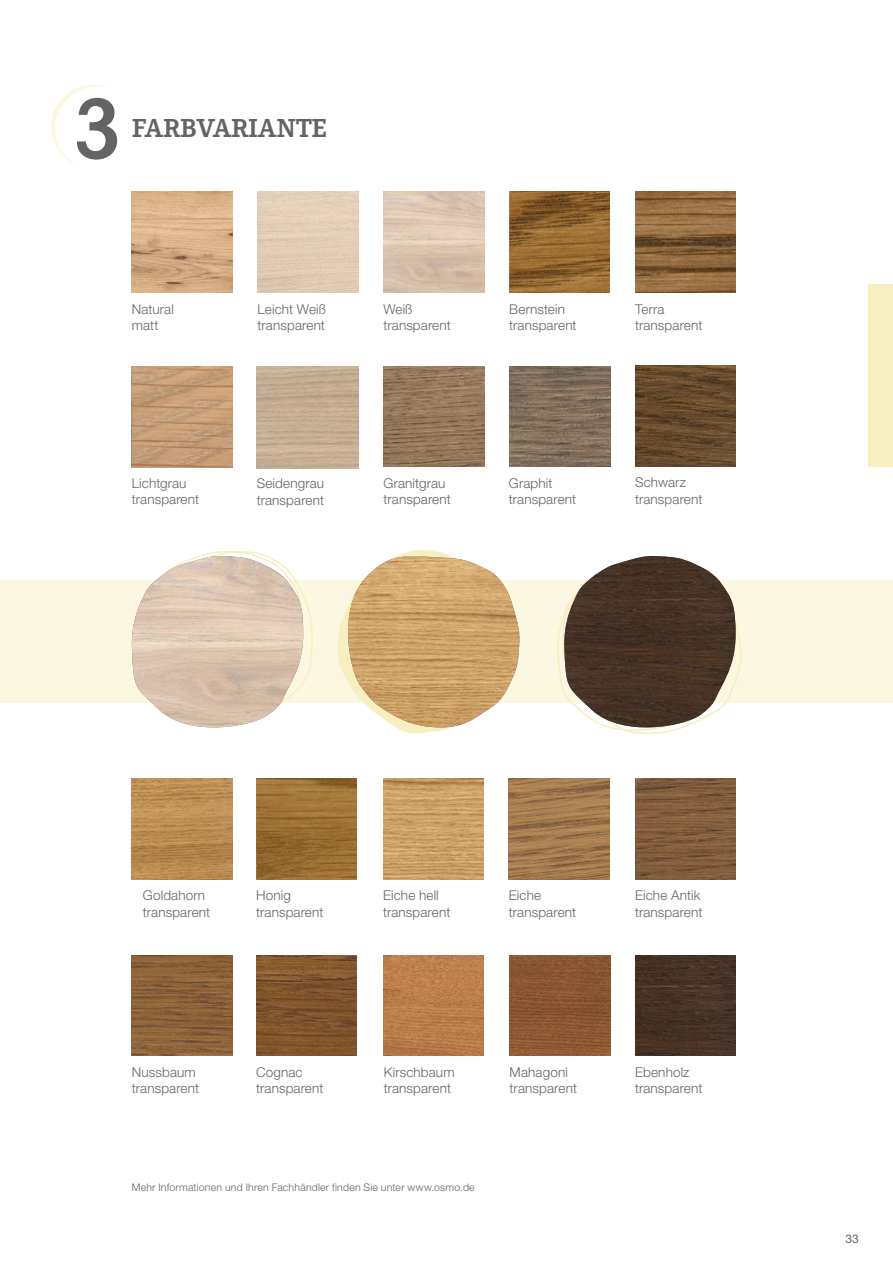
<style>
.page{position:relative;width:893px;height:1263px;background:#fff}
.page>*{position:absolute;margin:0;border:0;box-sizing:border-box;transform-origin:0 0}
.t1{font:700 92.55px "Corporate E Pro";color:#646463}
.t2{font:700 27px "Corporate E Pro";color:#646463}
.t3{font:300 13.5px/16.2px "Helvetica Neue";letter-spacing:.01em;color:#646463}
.t4{font:12px "Helvetica Neue";color:#646463}
.t5{font:300 10.5px "Helvetica Neue";letter-spacing:.02em;color:#646463}
</style>
<div class="page">
<div style="left:0;top:581px;width:893px;height:122px;background:#fbf7e1"></div>
<div style="left:869px;top:284px;width:24px;height:183px;background:#f6efc0"></div>
<div style="left:51px;top:85px;width:84px;height:83px;background:#fbf7e1;border-radius:50%"></div>
<div style="left:55px;top:87px;width:85px;height:83px;background:#fff;border-radius:50%"></div>
<img style="left:132px;top:192px;width:100px;height:100px">
<img style="left:383px;top:779px;width:101px;height:100px">
<img style="left:132px;top:366px;width:100px;height:101px">
<img style="left:256px;top:779px;width:101px;height:100px">
<img style="left:132px;top:779px;width:100px;height:100px">
<img style="left:383px;top:955px;width:101px;height:100px">
<img style="left:509px;top:779px;width:100px;height:100px">
<img style="left:510px;top:366px;width:100px;height:101px">
<img style="left:635px;top:366px;width:101px;height:100px">
<img style="left:509px;top:192px;width:101px;height:100px">
<img style="left:635px;top:192px;width:101px;height:100px">
<img style="left:383px;top:366px;width:101px;height:101px">
<img style="left:510px;top:955px;width:100px;height:100px">
<img style="left:256px;top:955px;width:101px;height:100px">
<img style="left:635px;top:955px;width:101px;height:100px">
<img style="left:132px;top:955px;width:100px;height:100px">
<img style="left:635px;top:779px;width:101px;height:100px">
<svg style="left:337px;top:550px;width:116px;height:184px"></svg>
<img style="left:346px;top:555px;width:174px;height:172px">
<svg style="left:199px;top:551px;width:116px;height:133px"></svg>
<img style="left:130px;top:556px;width:173px;height:172px">
<svg style="left:555px;top:580px;width:197px;height:154px"></svg>
<img style="left:563px;top:556px;width:173px;height:173px">
<h1 class="t1" style="left:74px;top:62px;width:50px">3</h1>
<h2 class="t2" style="left:132px;top:108px;width:196px">FARBVARIANTE</h2>
<p class="t3" style="left:132px;top:300px;width:44px">Natural matt</p>
<p class="t3" style="left:383px;top:300px;width:69px">Weiß transparent</p>
<p class="t3" style="left:258px;top:300px;width:70px">Leicht Weiß transparent</p>
<p class="t3" style="left:132px;top:475px;width:69px">Lichtgrau transparent</p>
<p class="t3" style="left:257px;top:475px;width:69px">Seidengrau transparent</p>
<p class="t3" style="left:383px;top:475px;width:69px">Granitgrau transparent</p>
<p class="t3" style="left:509px;top:300px;width:69px">Bernstein transparent</p>
<p class="t3" style="left:635px;top:300px;width:69px">Terra transparent</p>
<p class="t3" style="left:509px;top:475px;width:69px">Graphit transparent</p>
<p class="t3" style="left:635px;top:474px;width:69px">Schwarz transparent</p>
<p class="t3" style="left:143px;top:887px;width:69px">Goldahorn transparent</p>
<p class="t3" style="left:256px;top:887px;width:69px">Honig transparent</p>
<p class="t3" style="left:383px;top:887px;width:69px">Eiche hell transparent</p>
<p class="t3" style="left:509px;top:887px;width:69px">Eiche transparent</p>
<p class="t3" style="left:635px;top:887px;width:69px">Eiche Antik transparent</p>
<p class="t3" style="left:132px;top:1063px;width:69px">Nussbaum transparent</p>
<p class="t3" style="left:256px;top:1063px;width:69px">Cognac transparent</p>
<p class="t3" style="left:635px;top:1063px;width:69px">Ebenholz transparent</p>
<p class="t3" style="left:384px;top:1063px;width:72px">Kirschbaum transparent</p>
<p class="t3" style="left:510px;top:1063px;width:69px">Mahagoni transparent</p>
<p class="t5" style="left:132px;top:1180px;width:345px">Mehr Informationen und Ihren Fachhändler finden Sie unter www.osmo.de</p>
<p class="t4" style="left:846px;top:1231px;width:15px">33</p>
</div>
